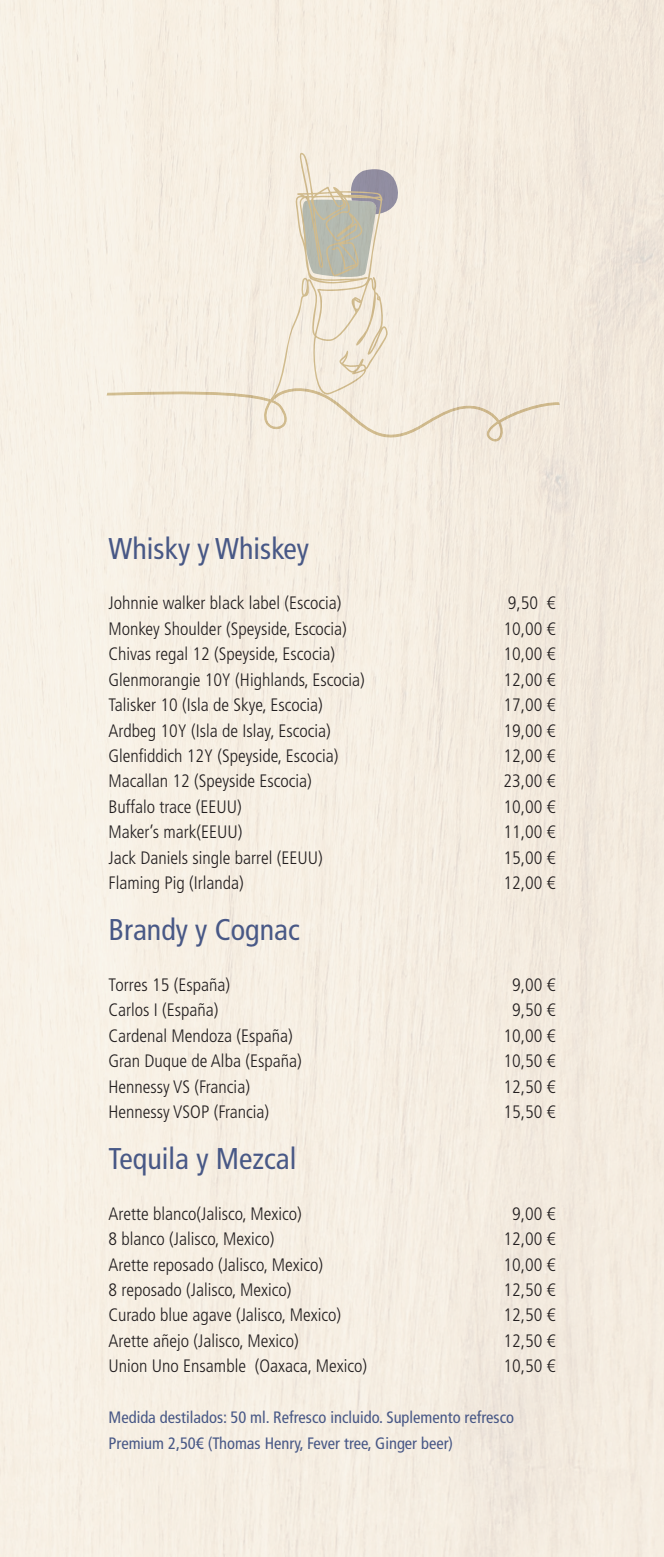
<style>
.page{position:relative;width:664px;height:1557px;background:#fff}
.page>*{position:absolute;margin:0;border:0;box-sizing:border-box;transform-origin:0 0}
.t1{font:condensed 30px "Frutiger LT Std";color:#485886}
.t2{font:300 condensed 18px "Frutiger LT Std";color:#231f20}
.t3{font:condensed 16.5px/25.3px "Frutiger LT Std";color:#485886}
</style>
<div class="page">
<div style="left:0;top:0;width:663px;height:1556px;background:#f6eee2"></div>
<svg style="left:102px;top:152px;width:458px;height:290px;background:#f0e8db"></svg>
<p class="t1" style="left:108px;top:530px;width:202px">Whisky y Whiskey</p>
<p class="t2" style="left:108px;top:593px;width:234px">Johnnie walker black label (Escocia)</p>
<p class="t2" style="left:507px;top:593px;width:49px">9,50 €</p>
<p class="t2" style="left:108px;top:618px;width:239px">Monkey Shoulder (Speyside, Escocia)</p>
<p class="t2" style="left:503px;top:618px;width:53px">10,00 €</p>
<p class="t2" style="left:108px;top:643px;width:228px">Chivas regal 12 (Speyside, Escocia)</p>
<p class="t2" style="left:503px;top:643px;width:53px">10,00 €</p>
<p class="t2" style="left:108px;top:669px;width:257px">Glenmorangie 10Y (Highlands, Escocia)</p>
<p class="t2" style="left:503px;top:669px;width:53px">12,00 €</p>
<p class="t2" style="left:108px;top:694px;width:216px">Talisker 10 (Isla de Skye, Escocia)</p>
<p class="t2" style="left:503px;top:694px;width:53px">17,00 €</p>
<p class="t2" style="left:108px;top:720px;width:224px">Ardbeg 10Y (Isla de Islay, Escocia)</p>
<p class="t2" style="left:503px;top:720px;width:53px">19,00 €</p>
<p class="t2" style="left:108px;top:745px;width:231px">Glenfiddich 12Y (Speyside, Escocia)</p>
<p class="t2" style="left:503px;top:745px;width:53px">12,00 €</p>
<p class="t2" style="left:108px;top:771px;width:205px">Macallan 12 (Speyside Escocia)</p>
<p class="t2" style="left:503px;top:771px;width:53px">23,00 €</p>
<p class="t2" style="left:108px;top:796px;width:135px">Buffalo trace (EEUU)</p>
<p class="t2" style="left:503px;top:796px;width:53px">10,00 €</p>
<p class="t2" style="left:108px;top:821px;width:135px">Maker’s mark(EEUU)</p>
<p class="t2" style="left:503px;top:821px;width:53px">11,00 €</p>
<p class="t2" style="left:108px;top:847px;width:216px">Jack Daniels single barrel (EEUU)</p>
<p class="t2" style="left:503px;top:847px;width:53px">15,00 €</p>
<p class="t2" style="left:108px;top:872px;width:137px">Flaming Pig (Irlanda)</p>
<p class="t2" style="left:503px;top:872px;width:53px">12,00 €</p>
<p class="t1" style="left:108px;top:912px;width:193px">Brandy y Cognac</p>
<p class="t2" style="left:108px;top:974px;width:123px">Torres 15 (España)</p>
<p class="t2" style="left:512px;top:974px;width:45px">9,00 €</p>
<p class="t2" style="left:108px;top:999px;width:111px">Carlos I (España)</p>
<p class="t2" style="left:512px;top:999px;width:45px">9,50 €</p>
<p class="t2" style="left:108px;top:1025px;width:186px">Cardenal Mendoza (España)</p>
<p class="t2" style="left:503px;top:1025px;width:53px">10,00 €</p>
<p class="t2" style="left:108px;top:1050px;width:194px">Gran Duque de Alba (España)</p>
<p class="t2" style="left:503px;top:1050px;width:53px">10,50 €</p>
<p class="t2" style="left:108px;top:1076px;width:143px">Hennessy VS (Francia)</p>
<p class="t2" style="left:503px;top:1076px;width:53px">12,50 €</p>
<p class="t2" style="left:108px;top:1101px;width:162px">Hennessy VSOP (Francia)</p>
<p class="t2" style="left:503px;top:1101px;width:53px">15,50 €</p>
<p class="t1" style="left:108px;top:1140px;width:189px">Tequila y Mezcal</p>
<p class="t2" style="left:108px;top:1203px;width:195px">Arette blanco(Jalisco, Mexico)</p>
<p class="t2" style="left:512px;top:1203px;width:45px">9,00 €</p>
<p class="t2" style="left:108px;top:1228px;width:167px">8 blanco (Jalisco, Mexico)</p>
<p class="t2" style="left:503px;top:1228px;width:53px">12,00 €</p>
<p class="t2" style="left:108px;top:1253px;width:216px">Arette reposado (Jalisco, Mexico)</p>
<p class="t2" style="left:503px;top:1253px;width:53px">10,00 €</p>
<p class="t2" style="left:108px;top:1279px;width:184px">8 reposado (Jalisco, Mexico)</p>
<p class="t2" style="left:503px;top:1279px;width:53px">12,50 €</p>
<p class="t2" style="left:108px;top:1304px;width:234px">Curado blue agave (Jalisco, Mexico)</p>
<p class="t2" style="left:503px;top:1304px;width:53px">12,50 €</p>
<p class="t2" style="left:108px;top:1330px;width:192px">Arette añejo (Jalisco, Mexico)</p>
<p class="t2" style="left:503px;top:1330px;width:53px">12,50 €</p>
<p class="t2" style="left:108px;top:1355px;width:260px">Union Uno Ensamble (Oaxaca, Mexico)</p>
<p class="t2" style="left:503px;top:1355px;width:53px">10,50 €</p>
<p class="t3" style="left:108px;top:1404px;width:407px">Medida destilados: 50 ml. Refresco incluido. Suplemento refresco<br>Premium 2,50€ (Thomas Henry, Fever tree, Ginger beer)</p>
</div>
